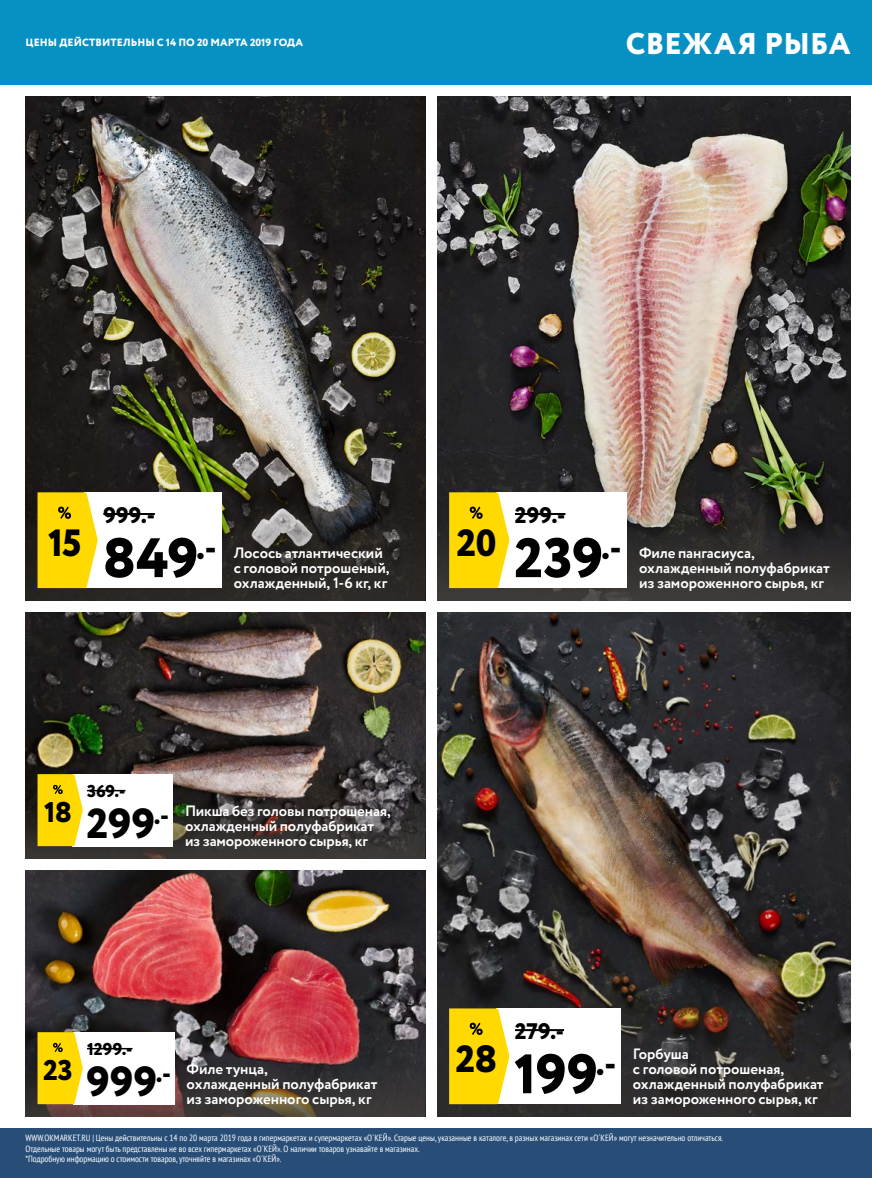
<style>
.page{position:relative;width:872px;height:1178px;background:#fff}
.page>*{position:absolute;margin:0;border:0;box-sizing:border-box;transform-origin:0 0}
.t1{font:800 55.5px "Circe";letter-spacing:-.005em;color:#000}
.t2{font:800 42px "Circe";letter-spacing:.005em;color:#000}
.t3{font:800 37.95px "Circe";color:#000}
.t4{font:800 32.4px "Circe";color:#000}
.t5{font:800 30px "Circe";letter-spacing:.01em;color:#fff}
.t6{font:800 28.5px "Circe";color:#000}
.t7{font:800 22.5px "Circe";letter-spacing:.005em;color:#000}
.t8{font:800 17.1px "Circe";color:#000}
.t9{font:700 15px/15px "Circe";letter-spacing:-.005em;color:#fff}
.t10{font:800 10.5px "Circe";letter-spacing:.01em;color:#fff}
.t11{font:condensed 9px/10.5px "PT Sans";color:#fff}
</style>
<div class="page">
<img style="left:26px;top:612px;width:399px;height:180px">
<img style="left:26px;top:870px;width:399px;height:180px">
<img style="left:437px;top:612px;width:413px;height:336px">
<img style="left:437px;top:948px;width:413px;height:168px">
<img style="left:437px;top:96px;width:413px;height:408px">
<svg style="left:437px;top:504px;width:413px;height:96px;background:#393533"></svg>
<svg style="left:26px;top:792px;width:399px;height:66px;background:#3d3836"></svg>
<svg style="left:26px;top:1050px;width:399px;height:66px;background:#4a3a39"></svg>
<img style="left:26px;top:96px;width:399px;height:396px">
<svg style="left:26px;top:492px;width:399px;height:108px;background:#34312d"></svg>
<div style="left:0;top:1128px;width:872px;height:50px;background:#284e78"></div>
<div style="left:73px;top:774px;width:100px;height:72px;background:#fff"></div>
<hr style="left:87px;top:790px;width:38px;height:1px;background:#000">
<svg style="left:38px;top:774px;width:45px;height:72px;background:#fbd919"></svg>
<div style="left:73px;top:1032px;width:102px;height:72px;background:#fff"></div>
<hr style="left:87px;top:1048px;width:45px;height:1px;background:#000">
<svg style="left:38px;top:1032px;width:45px;height:72px;background:#fbd919"></svg>
<div style="left:496px;top:1008px;width:125px;height:96px;background:#fff"></div>
<hr style="left:515px;top:1029px;width:49px;height:2px;background:#000">
<svg style="left:449px;top:1008px;width:60px;height:96px;background:#fad816"></svg>
<div style="left:496px;top:492px;width:131px;height:96px;background:#fff"></div>
<hr style="left:515px;top:513px;width:50px;height:2px;background:#000">
<svg style="left:449px;top:492px;width:60px;height:96px;background:#fad816"></svg>
<div style="left:85px;top:492px;width:137px;height:96px;background:#fff"></div>
<hr style="left:103px;top:513px;width:52px;height:2px;background:#000">
<svg style="left:38px;top:492px;width:60px;height:96px;background:#fad919"></svg>
<div style="left:0;top:0;width:872px;height:84px;background:#0791c3"></div>
<p class="t10" style="left:26px;top:35px;width:279px">ЦЕНЫ ДЕЙСТВИТЕЛЬНЫ С 14 ПО 20 МАРТА 2019 ГОДА</p>
<h3 class="t5" style="left:626px;top:23px;width:226px">СВЕЖАЯ РЫБА</h3>
<h3 class="t3" style="left:48px;top:517px;width:35px">15</h3>
<h3 class="t7" style="left:103px;top:500px;width:53px">999.-</h3>
<h1 class="t1" style="left:103px;top:520px;width:97px">849</h1>
<h3 class="t4" style="left:196px;top:526px;width:22px">.-</h3>
<h3 class="t9" style="left:234px;top:546px;width:157px">Лосось атлантический с головой потрошеный, охлажденный, 1-6 кг, кг</h3>
<h3 class="t3" style="left:456px;top:517px;width:41px">20</h3>
<h3 class="t7" style="left:515px;top:500px;width:52px">299.-</h3>
<h1 class="t1" style="left:514px;top:520px;width:109px">239<sup>.-</sup></h1>
<h3 class="t9" style="left:639px;top:546px;width:192px">Филе пангасиуса, охлажденный полуфабрикат</h3>
<h3 class="t9" style="left:639px;top:576px;width:186px">из замороженного сырья, кг</h3>
<h3 class="t8" style="left:87px;top:780px;width:40px">369.-</h3>
<h3 class="t6" style="left:44px;top:793px;width:29px">18</h3>
<h3 class="t9" style="left:185px;top:804px;width:207px">Пикша без головы потрошеная, охлажденный полуфабрикат из замороженного сырья, кг</h3>
<h2 class="t2" style="left:86px;top:795px;width:84px">299<sup>.-</sup></h2>
<h3 class="t7" style="left:515px;top:1016px;width:51px">279.-</h3>
<h3 class="t8" style="left:87px;top:1038px;width:47px">1299.-</h3>
<h3 class="t3" style="left:455px;top:1033px;width:43px">28</h3>
<h3 class="t9" style="left:633px;top:1047px;width:192px">Горбуша<br>с головой потрошеная, охлажденный полуфабрикат из замороженного сырья, кг</h3>
<h3 class="t6" style="left:43px;top:1051px;width:31px">23</h3>
<h3 class="t9" style="left:187px;top:1062px;width:192px">Филе тунца,<br>охлажденный полуфабрикат из замороженного сырья, кг</h3>
<h1 class="t1" style="left:514px;top:1036px;width:104px">199<sup>.-</sup></h1>
<h2 class="t2" style="left:86px;top:1053px;width:86px">999<sup>.-</sup></h2>
<p class="t11" style="left:26px;top:1132px;width:699px">WWW.OKMARKET.RU | Цены действительны с 14 по 20 марта 2019 года в гипермаркетах и супермаркетах «О´КЕЙ». Старые цены, указанные в каталоге, в разных магазинах сети «О´КЕЙ» могут незначительно отличаться.<br>Отдельные товары могут быть представлены не во всех гипермаркетах «О´КЕЙ». О наличии товаров узнавайте в магазинах.<br>*Подробную информацию о стоимости товаров, уточняйте в магазинах «О´КЕЙ».</p>
</div>
